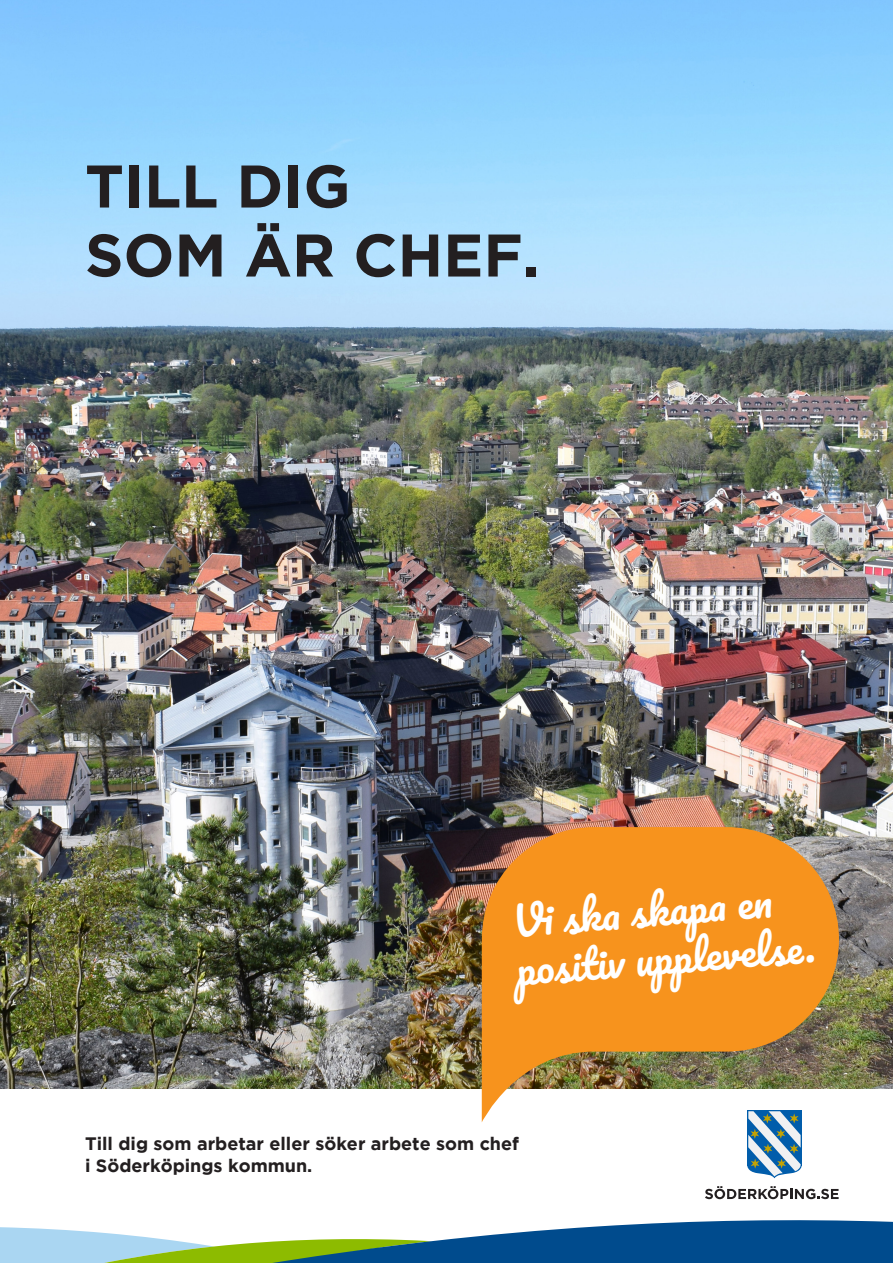
<style>
.page{position:relative;width:893px;height:1263px;background:#fff}
.page>*{position:absolute;margin:0;border:0;box-sizing:border-box;transform-origin:0 0}
.t1{font:700 60px/69px "Gotham";color:#231f20}
.t2{font:40.5px/48.8px "Pacifico";color:#fff}
.t3{font:700 18px/21.6px "Gotham";color:#231f20}
</style>
<div class="page">
<img style="left:0;top:0;width:893px;height:1089px">
<svg style="left:0;top:1220px;width:893px;height:43px"></svg>
<svg style="left:747px;top:1122px;width:55px;height:56px"></svg>
<svg style="left:705px;top:1186px;width:134px;height:13px"></svg>
<svg style="left:482px;top:827px;width:357px;height:295px;background:#df973e"></svg>
<p class="t1" style="left:85px;top:150px;width:456px">TILL DIG<br>SOM ÄR CHEF.</p>
<p class="t2" style="left:510px;top:900px;width:301px;rotate:-5deg">Vi ska skapa en positiv upplevelse.</p>
<p class="t3" style="left:85px;top:1133px;width:436px">Till dig som arbetar eller söker arbete som chef i Söderköpings kommun.</p>
</div>
